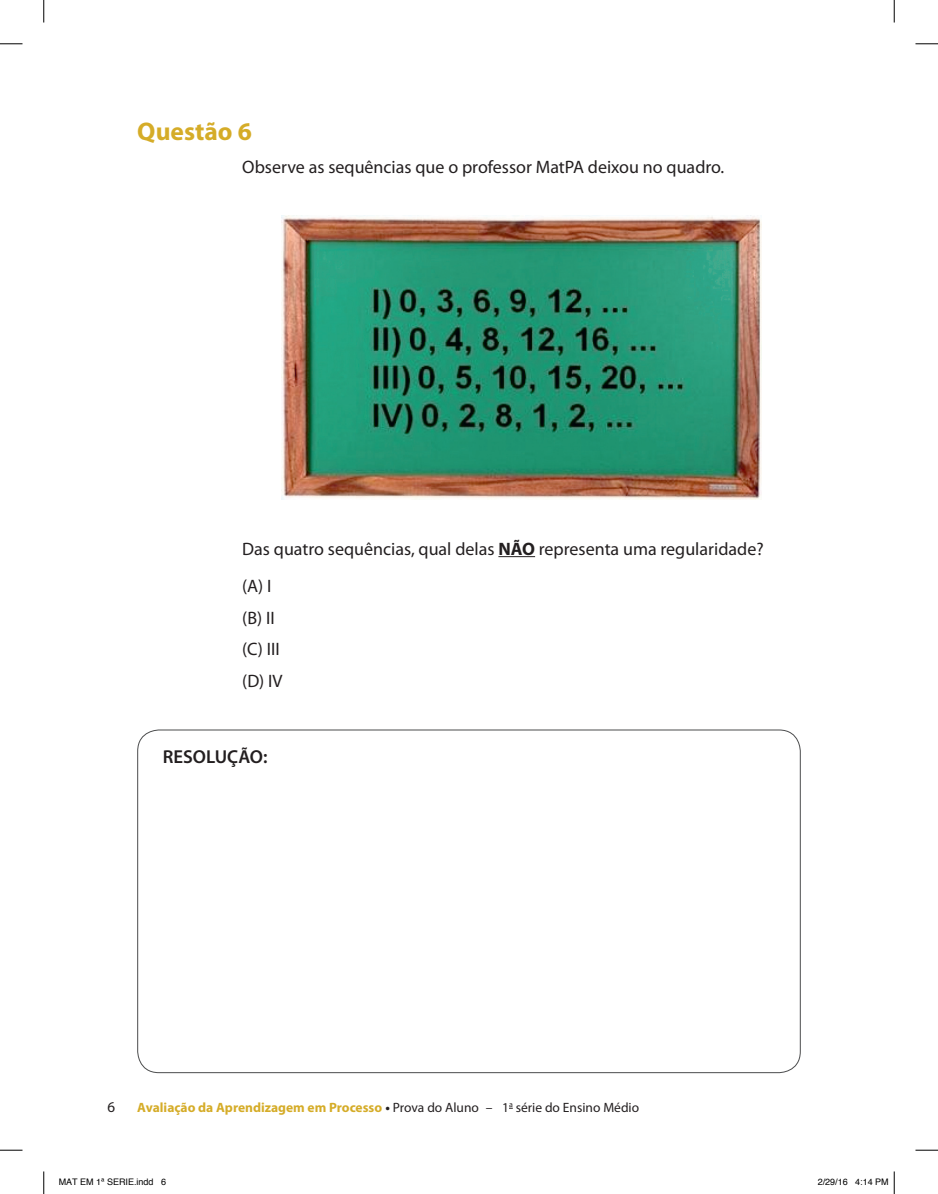
<style>
.page{position:relative;width:938px;height:1194px;background:#fff}
.page>*{position:absolute;margin:0;border:0;box-sizing:border-box;transform-origin:0 0}
.t1{font:700 25.5px "Myriad Pro";color:#d5ac28}
.t2{font:600 18.75px "Myriad Pro";color:#231f20}
.t3{font:18px/31.5px "Myriad Pro";color:#231f20}
.t4{font:15px "Myriad Pro";color:#231f20}
.t5{font:700 13.5px "Myriad Pro";color:#d5ac28}
.t6{font:9px "Helvetica";color:#000}
.s1{font-weight:700}
.s2{color:#231f20}
.s3{font-weight:400;color:#231f20}
</style>
<div class="page">
<hr style="left:498px;top:556px;width:37px;height:1px;background:#231f20">
<img style="left:281px;top:215px;width:481px;height:284px">
<svg style="left:0;top:44px;width:22px;height:1px"></svg>
<svg style="left:915px;top:44px;width:23px;height:1px"></svg>
<svg style="left:0;top:1149px;width:22px;height:1px"></svg>
<svg style="left:915px;top:1149px;width:23px;height:1px"></svg>
<svg style="left:44px;top:0;width:1px;height:22px"></svg>
<svg style="left:44px;top:1171px;width:1px;height:22px"></svg>
<svg style="left:894px;top:0;width:1px;height:22px"></svg>
<svg style="left:893px;top:1171px;width:2px;height:22px"></svg>
<h1 class="t1" style="left:137px;top:114px;width:116px">Questão 6</h1>
<p class="t3" style="left:242px;top:151px;width:484px">Observe as sequências que o professor MatPA deixou no quadro.</p>
<p class="t3" style="left:242px;top:529px;width:523px;line-height:37.5px">Das quatro sequências, qual delas <span class="s1">NÃO</span> representa uma regularidade? (A) I</p>
<p class="t3" style="left:242px;top:601px;width:42px">(B) II (C) III (D) IV</p>
<p class="t2" style="left:163px;top:744px;width:106px">RESOLUÇÃO:</p>
<p class="t4" style="left:108px;top:1097px;width:9px">6</p>
<p class="t5" style="left:137px;top:1098px;width:503px">Avaliação da Aprendizagem em Processo <span class="s2">•</span> <span class="s3">Prova do Aluno – 1</span><sup>a</sup> <span class="s3">série do Ensino Médio</span></p>
<p class="t6" style="left:59px;top:1174px;width:109px">MAT EM 1ª SERIE.indd 6</p>
<p class="t6" style="left:818px;top:1174px;width:73px">2/29/16 4:14 PM</p>
</div>
